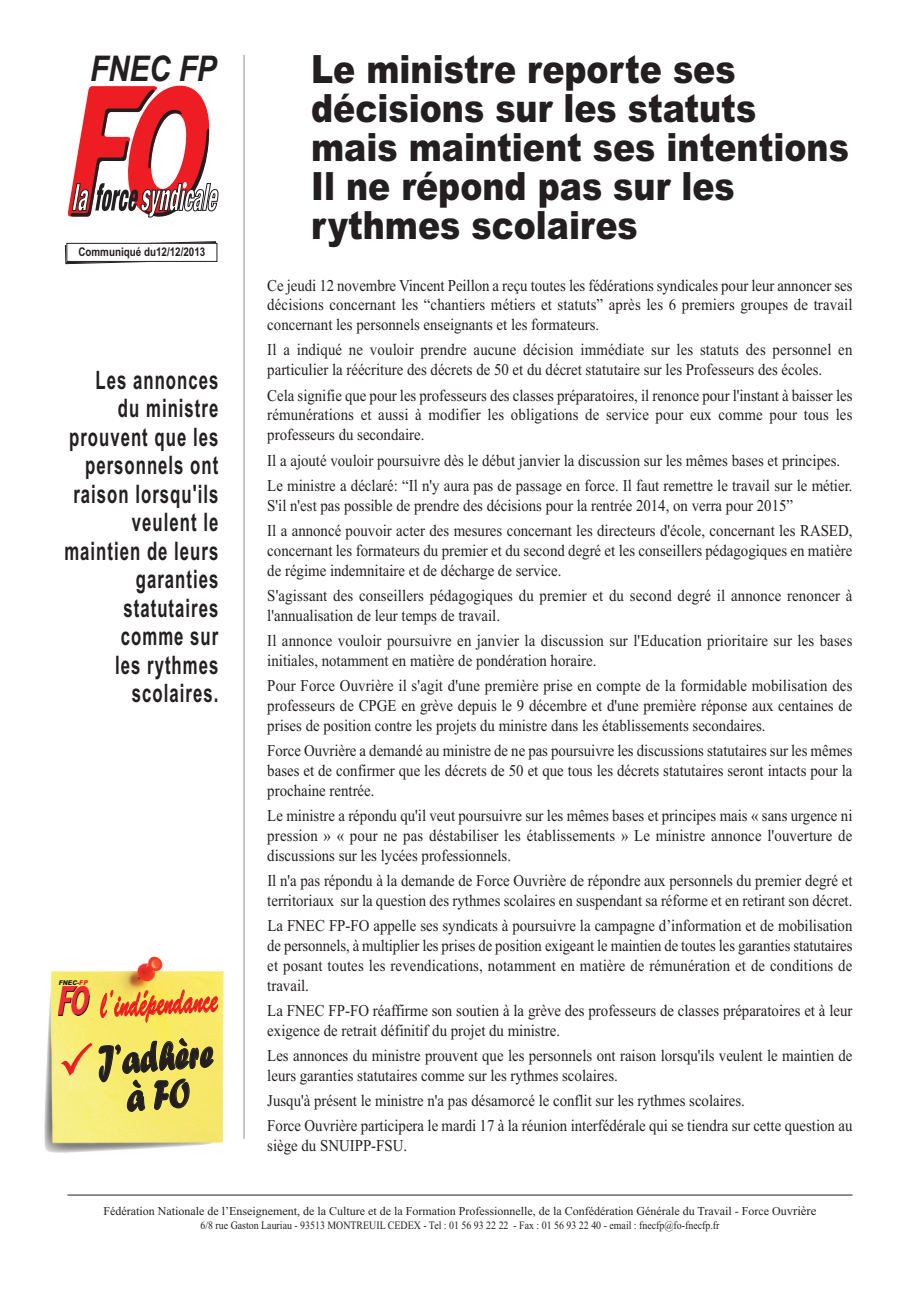
<style>
.page{position:relative;width:920px;height:1290px;background:#fff}
.page>*{position:absolute;margin:0;border:0;box-sizing:border-box;transform-origin:0 0}
.t1{font:41.7px/38.2px "Forte MT+LMXWUL";color:#231f20;text-align:center;scale:.78 1}
.t2{font:39.3px "Brush Script MT+PYHKWD";color:#eb1d23;scale:.64 1}
.t3{font:900 39px/39px "Arial";color:#231f20;scale:.85 1}
.t4{font:italic 700 35.4px "Arial Narrow";color:#231f20}
.t5{font:700 25.5px/28.5px "Arial Narrow";letter-spacing:.05em;color:#231f20;text-align:right;scale:.8 1}
.t6{font:16.5px/19.8px "Times New Roman";color:#231f20;scale:.9 1}
.t7{font:12px "Times New Roman";color:#231f20}
.t8{font:700 12px "Arial Narrow";color:#231f20}
.t9{font:11.25px "Times New Roman";color:#231f20;scale:.88 1}
.t10{font:italic 6.6px "Arial Black+HEETDI";color:#231f20;scale:.93 1}
.s1{color:#eb1d23}
.s2{font-size:12.75px}
</style>
<div class="page">
<svg style="left:67px;top:86px;width:152px;height:132px"></svg>
<hr style="left:68px;top:1195px;width:784px;height:1px;background:#231f20">
<svg style="left:65px;top:241px;width:152px;height:23px"></svg>
<div style="left:67px;top:243px;width:150px;height:18px;background:#fff"></div>
<div style="left:66px;top:243px;width:151px;height:19px;border:1px solid #231f20"></div>
<hr style="left:243px;top:55px;width:2px;height:1084px;background:#b4b5b8">
<img style="left:44px;top:956px;width:180px;height:197px">
<img style="left:58px;top:986px;width:31px;height:29px">
<svg style="left:61px;top:1043px;width:32px;height:32px"></svg>
<h3 class="t4" style="left:90px;top:48px;width:128px">FNEC FP</h3>
<h3 class="t3" style="left:311px;top:50px;width:634px">Le ministre reporte ses décisions sur les statuts mais maintient ses intentions<br>Il ne répond pas sur les rythmes scolaires</h3>
<p class="t8" style="left:78px;top:244px;width:128px">Communiqué du12/12/2013</p>
<h3 class="t5" style="left:64px;top:366px;width:194px">Les annonces<br>du ministre prouvent que les personnels ont raison lorsqu'ils veulent le maintien de leurs garanties statutaires comme sur<br>les rythmes scolaires.</h3>
<p class="t10" style="left:58px;top:978px;width:35px">FNEC-<span class="s1">FP</span></p>
<h2 class="t2" style="left:99px;top:980px;width:185px;rotate:-3deg">l’indépendance</h2>
<h1 class="t1" style="left:96px;top:1041px;width:150px;rotate:-4deg">J’adhère à FO</h1>
<p class="t6" style="left:267px;top:275px;width:652px;text-align:justify">Ce jeudi 12 novembre Vincent Peillon a reçu toutes les fédérations syndicales pour leur annoncer ses décisions concernant les “chantiers métiers et statuts” après les 6 premiers groupes de travail concernant les personnels enseignants et les formateurs.</p>
<p class="t6" style="left:267px;top:340px;width:652px">Il a indiqué ne vouloir prendre aucune décision immédiate sur les statuts des personnel en particulier la réécriture des décrets de 50 et du décret statutaire sur les Professeurs des écoles.</p>
<p class="t6" style="left:267px;top:385px;width:652px;text-align:justify">Cela signifie que pour les professeurs des classes préparatoires, il renonce pour l'instant à baisser les rémunérations et aussi à modifier les obligations de service pour eux comme pour tous les professeurs du secondaire.</p>
<p class="t6" style="left:267px;top:447px;width:652px;line-height:25.3px">Il a ajouté vouloir poursuivre dès le début janvier la discussion sur les mêmes bases et principes.<br>Le ministre a déclaré: “Il n'y aura pas de passage en force. Il faut remettre le travail sur le métier.</p>
<p class="t6" style="left:267px;top:492px;width:652px;line-height:25.3px">S'il n'est pas possible de prendre des décisions pour la rentrée 2014, on verra pour 2015”<br>Il a annoncé pouvoir acter des mesures concernant les directeurs d'école, concernant les RASED,</p>
<p class="t6" style="left:267px;top:540px;width:652px">concernant les formateurs du premier et du second degré et les conseillers pédagogiques en matière de régime indemnitaire et de décharge de service.</p>
<p class="t6" style="left:267px;top:585px;width:652px">S'agissant des conseillers pédagogiques du premier et du second degré il annonce renoncer à l'annualisation de leur temps de travail.</p>
<p class="t6" style="left:267px;top:630px;width:652px">Il annonce vouloir poursuivre en janvier la discussion sur l'Education prioritaire sur les bases initiales, notamment en matière de pondération horaire.</p>
<p class="t6" style="left:267px;top:676px;width:652px;text-align:justify">Pour Force Ouvrière il s'agit d'une première prise en compte de la formidable mobilisation des professeurs de CPGE en grève depuis le 9 décembre et d'une première réponse aux centaines de prises de position contre les projets du ministre dans les établissements secondaires.</p>
<p class="t6" style="left:267px;top:740px;width:652px;text-align:justify">Force Ouvrière a demandé au ministre de ne pas poursuivre les discussions statutaires sur les mêmes bases et de confirmer que les décrets de 50 et que tous les décrets statutaires seront intacts pour la prochaine rentrée.</p>
<p class="t6" style="left:267px;top:805px;width:652px;text-align:justify">Le ministre a répondu qu'il veut poursuivre sur les mêmes bases et principes mais « sans urgence ni pression » « pour ne pas déstabiliser les établissements » Le ministre annonce l'ouverture de discussions sur les lycées professionnels.</p>
<p class="t6" style="left:267px;top:870px;width:652px">Il n'a pas répondu à la demande de Force Ouvrière de répondre aux personnels du premier degré et territoriaux sur la question des rythmes scolaires en suspendant sa réforme et en retirant son décret.</p>
<p class="t6" style="left:267px;top:915px;width:652px;text-align:justify">La FNEC FP-FO appelle ses syndicats à poursuivre la campagne d’information et de mobilisation de personnels, à multiplier les prises de position exigeant le maintien de toutes les garanties statutaires et posant toutes les revendications, notamment en matière de rémunération et de conditions de travail.</p>
<p class="t6" style="left:267px;top:1000px;width:652px">La FNEC FP-FO réaffirme son soutien à la grève des professeurs de classes préparatoires et à leur exigence de retrait définitif du projet du ministre.</p>
<p class="t6" style="left:267px;top:1045px;width:652px">Les annonces du ministre prouvent que les personnels ont raison lorsqu'ils veulent le maintien de leurs garanties statutaires comme sur les rythmes scolaires.</p>
<p class="t6" style="left:267px;top:1088px;width:652px;line-height:25.3px">Jusqu'à présent le ministre n'a pas désamorcé le conflit sur les rythmes scolaires.<br>Force Ouvrière participera le mardi 17 à la réunion interfédérale qui se tiendra sur cette question au</p>
<p class="t6" style="left:267px;top:1136px;width:157px">siège du SNUIPP-FSU.</p>
<p class="t7" style="left:104px;top:1204px;width:714px">Fédération Nationale de l’Enseignement, de la Culture et de la Formation Professionnelle, de la Confédération Générale du Travail - Force Ou<span class="s2">vrière</span></p>
<p class="t9" style="left:200px;top:1218px;width:591px">6/8 rue Gaston Lauriau - 93513 MONTREUIL CEDEX - Tel : 01 56 93 22 22 - Fax : 01 56 93 22 40 - email : fnecfp@fo-fnecfp.fr</p>
</div>
